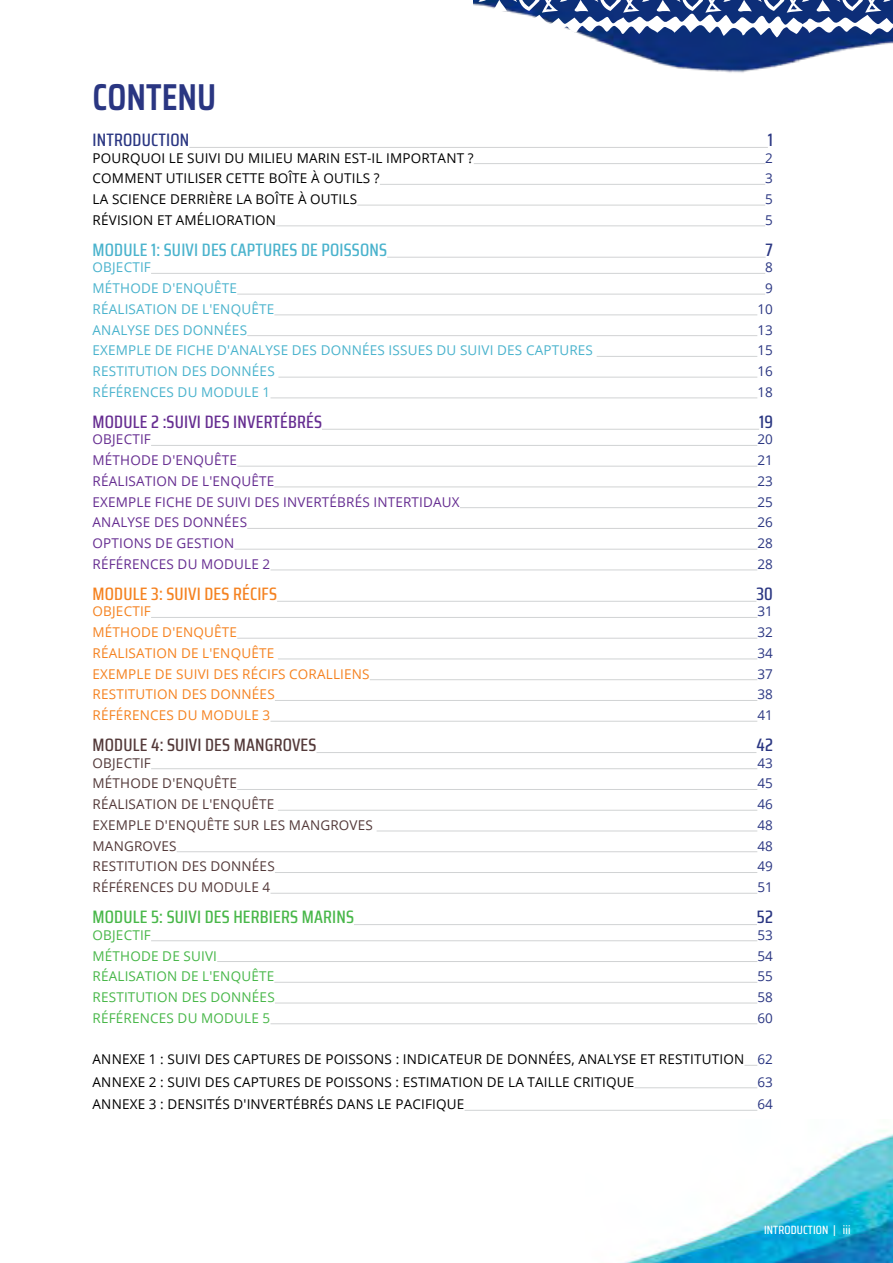
<style>
.page{position:relative;width:893px;height:1263px;background:#fff}
.page>*{position:absolute;margin:0;border:0;box-sizing:border-box;transform-origin:0 0}
.t1{font:600 37.5px "Saira Condensed";color:#2a3682}
.t2{font:500 18px "Saira Condensed";letter-spacing:.01em;color:#4ab3cd}
.t3{font:500 18px "Saira Condensed";letter-spacing:.01em;color:#48b749}
.t4{font:500 18px "Saira Condensed";letter-spacing:.01em;color:#662d91}
.t5{font:500 18px "Saira Condensed";letter-spacing:.01em;color:#533939}
.t6{font:500 18px "Saira Condensed";letter-spacing:.01em;color:#2a3682}
.t7{font:500 18px "Saira Condensed";letter-spacing:.01em;color:#f58220}
.t8{font:13.5px/22.5px "Open Sans";letter-spacing:.015em;color:#000}
.t9{font:13.5px "Open Sans";letter-spacing:.015em;color:#4ab3cd}
.t10{font:13.5px "Open Sans";letter-spacing:.015em;color:#662d91}
.t11{font:13.5px "Open Sans";letter-spacing:.015em;color:#533939}
.t12{font:13.5px "Open Sans";letter-spacing:.015em;color:#f58220}
.t13{font:13.5px "Open Sans";letter-spacing:.015em;color:#48b749}
.t14{font:13.5px "Open Sans";letter-spacing:.015em;color:#2a3682}
.t15{font:500 12px "Saira Condensed";letter-spacing:.01em;color:#fff}
.s1{color:#2a3682}
</style>
<div class="page">
<img style="left:625px;top:1130px;width:268px;height:133px">
<img style="left:473px;top:0;width:420px;height:164px">
<svg style="left:474px;top:0;width:419px;height:37px"></svg>
<hr style="left:189px;top:147px;width:579px;height:1px;background:#d1d3d4">
<hr style="left:474px;top:163px;width:291px;height:1px;background:#d1d3d4">
<hr style="left:380px;top:184px;width:385px;height:1px;background:#d1d3d4">
<hr style="left:357px;top:205px;width:408px;height:1px;background:#d1d3d4">
<hr style="left:276px;top:225px;width:489px;height:1px;background:#d1d3d4">
<hr style="left:387px;top:257px;width:379px;height:1px;background:#d1d3d4">
<hr style="left:151px;top:273px;width:614px;height:1px;background:#d1d3d4">
<hr style="left:237px;top:294px;width:528px;height:1px;background:#d1d3d4">
<hr style="left:274px;top:315px;width:483px;height:1px;background:#d1d3d4">
<hr style="left:247px;top:335px;width:510px;height:1px;background:#d1d3d4">
<hr style="left:597px;top:356px;width:160px;height:1px;background:#d1d3d4">
<hr style="left:278px;top:377px;width:479px;height:1px;background:#d1d3d4">
<hr style="left:271px;top:398px;width:486px;height:1px;background:#d1d3d4">
<hr style="left:322px;top:429px;width:437px;height:1px;background:#d1d3d4">
<hr style="left:151px;top:445px;width:606px;height:1px;background:#d1d3d4">
<hr style="left:237px;top:466px;width:520px;height:1px;background:#d1d3d4">
<hr style="left:274px;top:487px;width:483px;height:1px;background:#d1d3d4">
<hr style="left:460px;top:507px;width:297px;height:1px;background:#d1d3d4">
<hr style="left:247px;top:528px;width:510px;height:1px;background:#d1d3d4">
<hr style="left:234px;top:549px;width:523px;height:1px;background:#d1d3d4">
<hr style="left:271px;top:570px;width:486px;height:1px;background:#d1d3d4">
<hr style="left:277px;top:601px;width:479px;height:1px;background:#d1d3d4">
<hr style="left:151px;top:617px;width:606px;height:1px;background:#d1d3d4">
<hr style="left:237px;top:638px;width:520px;height:1px;background:#d1d3d4">
<hr style="left:278px;top:659px;width:479px;height:1px;background:#d1d3d4">
<hr style="left:370px;top:679px;width:387px;height:1px;background:#d1d3d4">
<hr style="left:275px;top:700px;width:482px;height:1px;background:#d1d3d4">
<hr style="left:271px;top:721px;width:486px;height:1px;background:#d1d3d4">
<hr style="left:316px;top:752px;width:440px;height:1px;background:#d1d3d4">
<hr style="left:151px;top:768px;width:606px;height:1px;background:#d1d3d4">
<hr style="left:237px;top:789px;width:520px;height:1px;background:#d1d3d4">
<hr style="left:278px;top:810px;width:479px;height:1px;background:#d1d3d4">
<hr style="left:377px;top:831px;width:380px;height:1px;background:#d1d3d4">
<hr style="left:177px;top:851px;width:580px;height:1px;background:#d1d3d4">
<hr style="left:275px;top:872px;width:482px;height:1px;background:#d1d3d4">
<hr style="left:271px;top:893px;width:486px;height:1px;background:#d1d3d4">
<hr style="left:354px;top:924px;width:403px;height:1px;background:#d1d3d4">
<hr style="left:151px;top:940px;width:606px;height:1px;background:#d1d3d4">
<hr style="left:217px;top:961px;width:540px;height:1px;background:#d1d3d4">
<hr style="left:274px;top:982px;width:483px;height:1px;background:#d1d3d4">
<hr style="left:275px;top:1003px;width:482px;height:1px;background:#d1d3d4">
<hr style="left:271px;top:1023px;width:486px;height:1px;background:#d1d3d4">
<svg style="left:744px;top:1065px;width:13px;height:1px"></svg>
<hr style="left:634px;top:1087px;width:123px;height:1px;background:#d1d3d4">
<hr style="left:465px;top:1110px;width:292px;height:1px;background:#d1d3d4">
<h1 class="t1" style="left:93px;top:69px;width:125px">CONTENU</h1>
<h2 class="t6" style="left:93px;top:126px;width:98px">INTRODUCTION</h2>
<h2 class="t6" style="left:768px;top:126px;width:7px">1</h2>
<p class="t8" style="left:93px;top:146px;width:383px">POURQUOI LE SUIVI DU MILIEU MARIN EST-IL IMPORTANT ?</p>
<p class="t14" style="left:765px;top:148px;width:9px">2</p>
<p class="t8" style="left:93px;top:167px;width:289px">COMMENT UTILISER CETTE BOÎTE À OUTILS ?</p>
<p class="t14" style="left:765px;top:169px;width:9px">3</p>
<p class="t8" style="left:93px;top:188px;width:266px">LA SCIENCE DERRIÈRE LA BOÎTE À OUTILS</p>
<p class="t14" style="left:765px;top:190px;width:9px">5</p>
<p class="t8" style="left:93px;top:208px;width:185px">RÉVISION ET AMÉLIORATION</p>
<p class="t14" style="left:765px;top:211px;width:9px">5</p>
<h2 class="t2" style="left:93px;top:236px;width:296px">MODULE 1: SUIVI DES CAPTURES DE POISSONS</h2>
<h2 class="t6" style="left:766px;top:236px;width:9px">7</h2>
<p class="t9" style="left:93px;top:258px;width:60px">OBJECTIF</p>
<p class="t14" style="left:765px;top:258px;width:9px">8</p>
<p class="t9" style="left:93px;top:279px;width:146px">MÉTHODE D'ENQUÊTE</p>
<p class="t14" style="left:765px;top:279px;width:9px">9</p>
<p class="t9" style="left:93px;top:300px;width:183px">RÉALISATION DE L'ENQUÊTE</p>
<p class="t14" style="left:757px;top:300px;width:17px">10</p>
<p class="t9" style="left:93px;top:320px;width:156px">ANALYSE DES DONNÉES</p>
<p class="t14" style="left:757px;top:320px;width:17px">13</p>
<p class="t9" style="left:93px;top:341px;width:502px">EXEMPLE DE FICHE D'ANALYSE DES DONNÉES ISSUES DU SUIVI DES CAPTURES</p>
<p class="t14" style="left:757px;top:341px;width:17px">15</p>
<p class="t9" style="left:93px;top:362px;width:184px">RESTITUTION DES DONNÉES</p>
<p class="t14" style="left:757px;top:362px;width:17px">16</p>
<p class="t9" style="left:93px;top:383px;width:179px">RÉFÉRENCES DU MODULE 1</p>
<p class="t14" style="left:757px;top:383px;width:17px">18</p>
<h2 class="t4" style="left:93px;top:408px;width:231px">MODULE 2 :SUIVI DES INVERTÉBRÉS</h2>
<h2 class="t6" style="left:759px;top:408px;width:15px">19</h2>
<p class="t10" style="left:93px;top:430px;width:60px">OBJECTIF</p>
<p class="t14" style="left:757px;top:430px;width:17px">20</p>
<p class="t10" style="left:93px;top:451px;width:146px">MÉTHODE D'ENQUÊTE</p>
<p class="t14" style="left:757px;top:451px;width:17px">21</p>
<p class="t10" style="left:93px;top:472px;width:183px">RÉALISATION DE L'ENQUÊTE</p>
<p class="t14" style="left:757px;top:472px;width:17px">23</p>
<p class="t10" style="left:93px;top:492px;width:369px">EXEMPLE FICHE DE SUIVI DES INVERTÉBRÉS INTERTIDAUX</p>
<p class="t14" style="left:757px;top:492px;width:17px">25</p>
<p class="t10" style="left:93px;top:513px;width:156px">ANALYSE DES DONNÉES</p>
<p class="t14" style="left:757px;top:513px;width:17px">26</p>
<p class="t10" style="left:93px;top:534px;width:143px">OPTIONS DE GESTION</p>
<p class="t14" style="left:757px;top:534px;width:17px">28</p>
<p class="t10" style="left:93px;top:555px;width:179px">RÉFÉRENCES DU MODULE 2</p>
<p class="t14" style="left:757px;top:555px;width:17px">28</p>
<h2 class="t7" style="left:93px;top:580px;width:186px">MODULE 3: SUIVI DES RÉCIFS</h2>
<h2 class="t6" style="left:756px;top:580px;width:18px">30</h2>
<p class="t12" style="left:93px;top:602px;width:60px">OBJECTIF</p>
<p class="t14" style="left:757px;top:602px;width:17px">31</p>
<p class="t12" style="left:93px;top:623px;width:146px">MÉTHODE D'ENQUÊTE</p>
<p class="t14" style="left:757px;top:623px;width:17px">32</p>
<p class="t12" style="left:93px;top:644px;width:183px">RÉALISATION DE L'ENQUÊTE</p>
<p class="t14" style="left:757px;top:644px;width:17px">34</p>
<p class="t12" style="left:93px;top:664px;width:279px">EXEMPLE DE SUIVI DES RÉCIFS CORALLIENS</p>
<p class="t14" style="left:757px;top:664px;width:17px">37</p>
<p class="t12" style="left:93px;top:685px;width:184px">RESTITUTION DES DONNÉES</p>
<p class="t14" style="left:757px;top:685px;width:17px">38</p>
<p class="t12" style="left:93px;top:706px;width:179px">RÉFÉRENCES DU MODULE 3</p>
<p class="t14" style="left:757px;top:706px;width:17px">41</p>
<h2 class="t5" style="left:93px;top:731px;width:225px">MODULE 4: SUIVI DES MANGROVES</h2>
<h2 class="t6" style="left:756px;top:731px;width:18px">42</h2>
<p class="t11" style="left:93px;top:753px;width:60px">OBJECTIF</p>
<p class="t14" style="left:757px;top:753px;width:17px">43</p>
<p class="t11" style="left:93px;top:774px;width:146px">MÉTHODE D'ENQUÊTE</p>
<p class="t14" style="left:757px;top:774px;width:17px">45</p>
<p class="t11" style="left:93px;top:795px;width:183px">RÉALISATION DE L'ENQUÊTE</p>
<p class="t14" style="left:757px;top:795px;width:17px">46</p>
<p class="t11" style="left:93px;top:816px;width:282px">EXEMPLE D'ENQUÊTE SUR LES MANGROVES</p>
<p class="t14" style="left:757px;top:816px;width:17px">48</p>
<p class="t11" style="left:93px;top:836px;width:85px">MANGROVES</p>
<p class="t14" style="left:757px;top:836px;width:17px">48</p>
<p class="t11" style="left:93px;top:857px;width:184px">RESTITUTION DES DONNÉES</p>
<p class="t14" style="left:757px;top:857px;width:17px">49</p>
<p class="t11" style="left:93px;top:878px;width:179px">RÉFÉRENCES DU MODULE 4</p>
<p class="t14" style="left:757px;top:878px;width:17px">51</p>
<h2 class="t3" style="left:93px;top:903px;width:263px">MODULE 5: SUIVI DES HERBIERS MARINS</h2>
<h2 class="t6" style="left:757px;top:903px;width:18px">52</h2>
<p class="t13" style="left:93px;top:925px;width:60px">OBJECTIF</p>
<p class="t14" style="left:757px;top:925px;width:17px">53</p>
<p class="t13" style="left:93px;top:946px;width:126px">MÉTHODE DE SUIVI</p>
<p class="t14" style="left:757px;top:946px;width:17px">54</p>
<p class="t13" style="left:93px;top:967px;width:183px">RÉALISATION DE L'ENQUÊTE</p>
<p class="t14" style="left:757px;top:967px;width:17px">55</p>
<p class="t13" style="left:93px;top:988px;width:184px">RESTITUTION DES DONNÉES</p>
<p class="t14" style="left:757px;top:988px;width:17px">58</p>
<p class="t13" style="left:93px;top:1008px;width:179px">RÉFÉRENCES DU MODULE 5</p>
<p class="t14" style="left:757px;top:1008px;width:17px">60</p>
<p class="t8" style="left:93px;top:1048px;width:682px">ANNEXE 1 : SUIVI DES CAPTURES DE POISSONS : INDICATEUR DE DONNÉES, ANALYSE ET RESTITUTION <span class="s1">62<br></span>ANNEXE 2 : SUIVI DES CAPTURES DE POISSONS : ESTIMATION DE LA TAILLE CRITIQUE</p>
<p class="t14" style="left:757px;top:1072px;width:17px">63</p>
<p class="t8" style="left:93px;top:1093px;width:373px">ANNEXE 3 : DENSITÉS D'INVERTÉBRÉS DANS LE PACIFIQUE</p>
<p class="t14" style="left:757px;top:1095px;width:17px">64</p>
<p class="t15" style="left:764px;top:1221px;width:88px">INTRODUCTION | iii</p>
</div>
